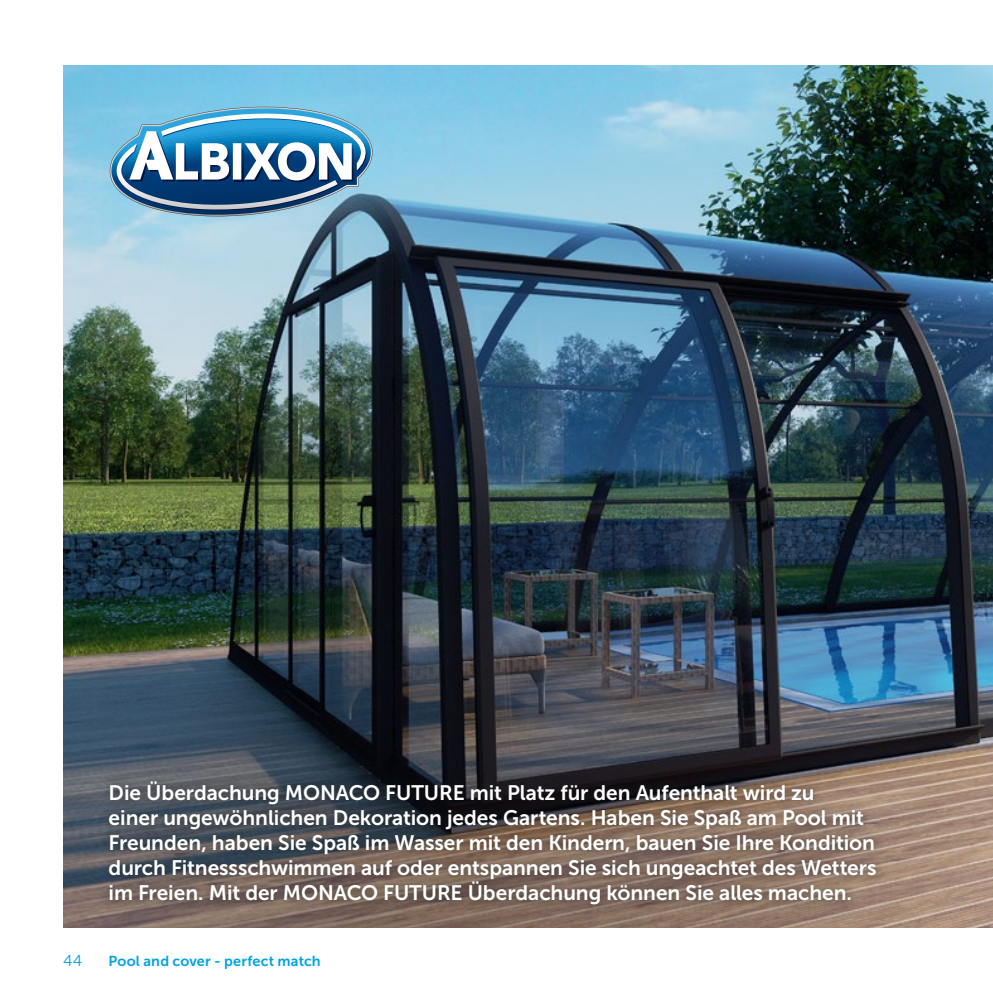
<style>
.page{position:relative;width:993px;height:993px;background:#fff}
.page>*{position:absolute;margin:0;border:0;box-sizing:border-box;transform-origin:0 0}
.t1{font:20.82px/25px "Museo Sans 700";letter-spacing:-.005em;color:#fff}
.t2{font:15.75px "Museo Sans 300";color:#00a3e2}
.t3{font:14.35px "Museo Sans 700";letter-spacing:.015em;color:#00a3e2}
</style>
<div class="page">
<img style="left:63px;top:65px;width:929px;height:862px">
<div style="left:99px;top:771px;width:787px;height:143px;background:#1d1d1b;opacity:.75"></div>
<svg style="left:109px;top:107px;width:264px;height:109px"></svg>
<p class="t1" style="left:109px;top:779px;width:769px">Die Überdachung MONACO FUTURE mit Platz für den Aufenthalt wird zu<br>einer ungewöhnlichen Dekoration jedes Gartens. Haben Sie Spaß am Pool mit Freunden, haben Sie Spaß im Wasser mit den Kindern, bauen Sie Ihre Kondition durch Fitnessschwimmen auf oder entspannen Sie sich ungeachtet des Wetters im Freien. Mit der MONACO FUTURE Überdachung können Sie alles machen.</p>
<p class="t2" style="left:63px;top:951px;width:21px">44</p>
<p class="t3" style="left:109px;top:952px;width:213px">Pool and cover - perfect match</p>
</div>
